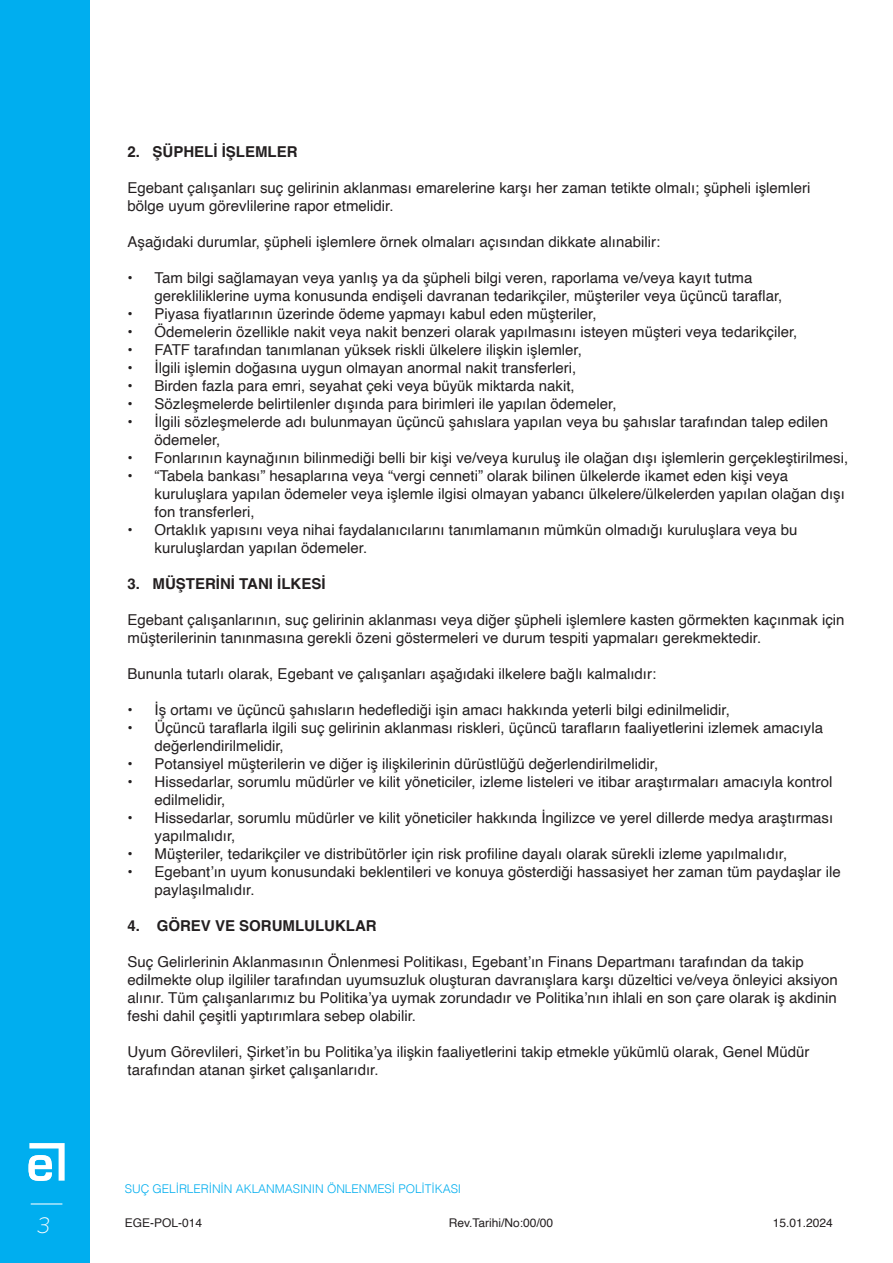
<style>
.page{position:relative;width:893px;height:1263px;background:#fff}
.page>*{position:absolute;margin:0;border:0;box-sizing:border-box;transform-origin:0 0}
.t1{font:italic 200 22.5px "Lufga";color:#fff}
.t2{font:15px/18px "Helvetica";color:#231f20}
.t3{font:700 15px "Helvetica";color:#231f20}
.t4{font:300 12px "Helvetica";letter-spacing:-.005em;color:#00aeef}
.t5{font:12px "Helvetica";color:#231f20}
</style>
<div class="page">
<div style="left:0;top:0;width:89px;height:1263px;background:#00aeef"></div>
<svg style="left:28px;top:1143px;width:37px;height:38px"></svg>
<hr style="left:31px;top:1203px;width:31px;height:1px;background:#fff">
<p class="t3" style="left:128px;top:142px;width:172px">2. ŞÜPHELİ İŞLEMLER</p>
<p class="t2" style="left:128px;top:179px;width:684px">Egebant çalışanları suç gelirinin aklanması emarelerine karşı her zaman tetikte olmalı; şüpheli işlemleri bölge uyum görevlilerine rapor etmelidir.</p>
<p class="t2" style="left:128px;top:233px;width:534px">Aşağıdaki durumlar, şüpheli işlemlere örnek olmaları açısından dikkate alınabilir:</p>
<p class="t2" style="left:155px;top:269px;width:629px;text-indent:-27px">• Tam bilgi sağlamayan veya yanlış ya da şüpheli bilgi veren, raporlama ve/veya kayıt tutma gerekliliklerine uyma konusunda endişeli davranan tedarikçiler, müşteriler veya üçüncü taraflar,</p>
<p class="t2" style="left:128px;top:305px;width:470px">• Piyasa fiyatlarının üzerinde ödeme yapmayı kabul eden müşteriler,</p>
<p class="t2" style="left:128px;top:323px;width:671px">• Ödemelerin özellikle nakit veya nakit benzeri olarak yapılmasını isteyen müşteri veya tedarikçiler,</p>
<p class="t2" style="left:128px;top:341px;width:456px">• FATF tarafından tanımlanan yüksek riskli ülkelere ilişkin işlemler,</p>
<p class="t2" style="left:128px;top:359px;width:450px">• İlgili işlemin doğasına uygun olmayan anormal nakit transferleri,</p>
<p class="t2" style="left:128px;top:377px;width:449px">• Birden fazla para emri, seyahat çeki veya büyük miktarda nakit,</p>
<p class="t2" style="left:128px;top:395px;width:490px">• Sözleşmelerde belirtilenler dışında para birimleri ile yapılan ödemeler,</p>
<p class="t2" style="left:155px;top:413px;width:675px;text-indent:-27px">• İlgili sözleşmelerde adı bulunmayan üçüncü şahıslara yapılan veya bu şahıslar tarafından talep edilen ödemeler,</p>
<p class="t2" style="left:128px;top:449px;width:722px">• Fonlarının kaynağının bilinmediği belli bir kişi ve/veya kuruluş ile olağan dışı işlemlerin gerçekleştirilmesi,</p>
<p class="t2" style="left:155px;top:467px;width:692px;text-indent:-27px">• “Tabela bankası” hesaplarına veya “vergi cenneti” olarak bilinen ülkelerde ikamet eden kişi veya kuruluşlara yapılan ödemeler veya işlemle ilgisi olmayan yabancı ülkelere/ülkelerden yapılan olağan dışı fon transferleri,</p>
<p class="t2" style="left:155px;top:521px;width:644px;text-indent:-27px">• Ortaklık yapısını veya nihai faydalanıcılarını tanımlamanın mümkün olmadığı kuruluşlara veya bu kuruluşlardan yapılan ödemeler.</p>
<p class="t3" style="left:128px;top:574px;width:200px">3. MÜŞTERİNİ TANI İLKESİ</p>
<p class="t2" style="left:128px;top:611px;width:718px">Egebant çalışanlarının, suç gelirinin aklanması veya diğer şüpheli işlemlere kasten görmekten kaçınmak için müşterilerinin tanınmasına gerekli özeni göstermeleri ve durum tespiti yapmaları gerekmektedir.</p>
<p class="t2" style="left:128px;top:665px;width:530px">Bununla tutarlı olarak, Egebant ve çalışanları aşağıdaki ilkelere bağlı kalmalıdır:</p>
<p class="t2" style="left:128px;top:701px;width:604px">• İş ortamı ve üçüncü şahısların hedeflediği işin amacı hakkında yeterli bilgi edinilmelidir,</p>
<p class="t2" style="left:155px;top:719px;width:670px;text-indent:-27px">• Üçüncü taraflarla ilgili suç gelirinin aklanması riskleri, üçüncü tarafların faaliyetlerini izlemek amacıyla değerlendirilmelidir,</p>
<p class="t2" style="left:128px;top:755px;width:532px">• Potansiyel müşterilerin ve diğer iş ilişkilerinin dürüstlüğü değerlendirilmelidir,</p>
<p class="t2" style="left:155px;top:773px;width:679px;text-indent:-27px">• Hissedarlar, sorumlu müdürler ve kilit yöneticiler, izleme listeleri ve itibar araştırmaları amacıyla kontrol edilmelidir,</p>
<p class="t2" style="left:155px;top:809px;width:680px;text-indent:-27px">• Hissedarlar, sorumlu müdürler ve kilit yöneticiler hakkında İngilizce ve yerel dillerde medya araştırması yapılmalıdır,</p>
<p class="t2" style="left:128px;top:845px;width:661px">• Müşteriler, tedarikçiler ve distribütörler için risk profiline dayalı olarak sürekli izleme yapılmalıdır,</p>
<p class="t2" style="left:155px;top:863px;width:688px;text-indent:-27px">• Egebant’ın uyum konusundaki beklentileri ve konuya gösterdiği hassasiyet her zaman tüm paydaşlar ile paylaşılmalıdır.</p>
<p class="t3" style="left:128px;top:916px;width:251px">4. GÖREV VE SORUMLULUKLAR</p>
<p class="t2" style="left:128px;top:953px;width:712px">Suç Gelirlerinin Aklanmasının Önlenmesi Politikası, Egebant’ın Finans Departmanı tarafından da takip edilmekte olup ilgililer tarafından uyumsuzluk oluşturan davranışlara karşı düzeltici ve/veya önleyici aksiyon alınır. Tüm çalışanlarımız bu Politika’ya uymak zorundadır ve Politika’nın ihlali en son çare olarak iş akdinin feshi dahil çeşitli yaptırımlara sebep olabilir.</p>
<p class="t2" style="left:128px;top:1043px;width:683px">Uyum Görevlileri, Şirket’in bu Politika’ya ilişkin faaliyetlerini takip etmekle yükümlü olarak, Genel Müdür tarafından atanan şirket çalışanlarıdır.</p>
<p class="t4" style="left:125px;top:1178px;width:338px">SUÇ GELİRLERİNİN AKLANMASININ ÖNLENMESİ POLİTİKASI</p>
<h1 class="t1" style="left:37px;top:1213px;width:15px">3</h1>
<p class="t5" style="left:125px;top:1213px;width:79px">EGE-POL-014</p>
<p class="t5" style="left:449px;top:1213px;width:106px">Rev.Tarihi/No:00/00</p>
<p class="t5" style="left:773px;top:1213px;width:62px">15.01.2024</p>
</div>
